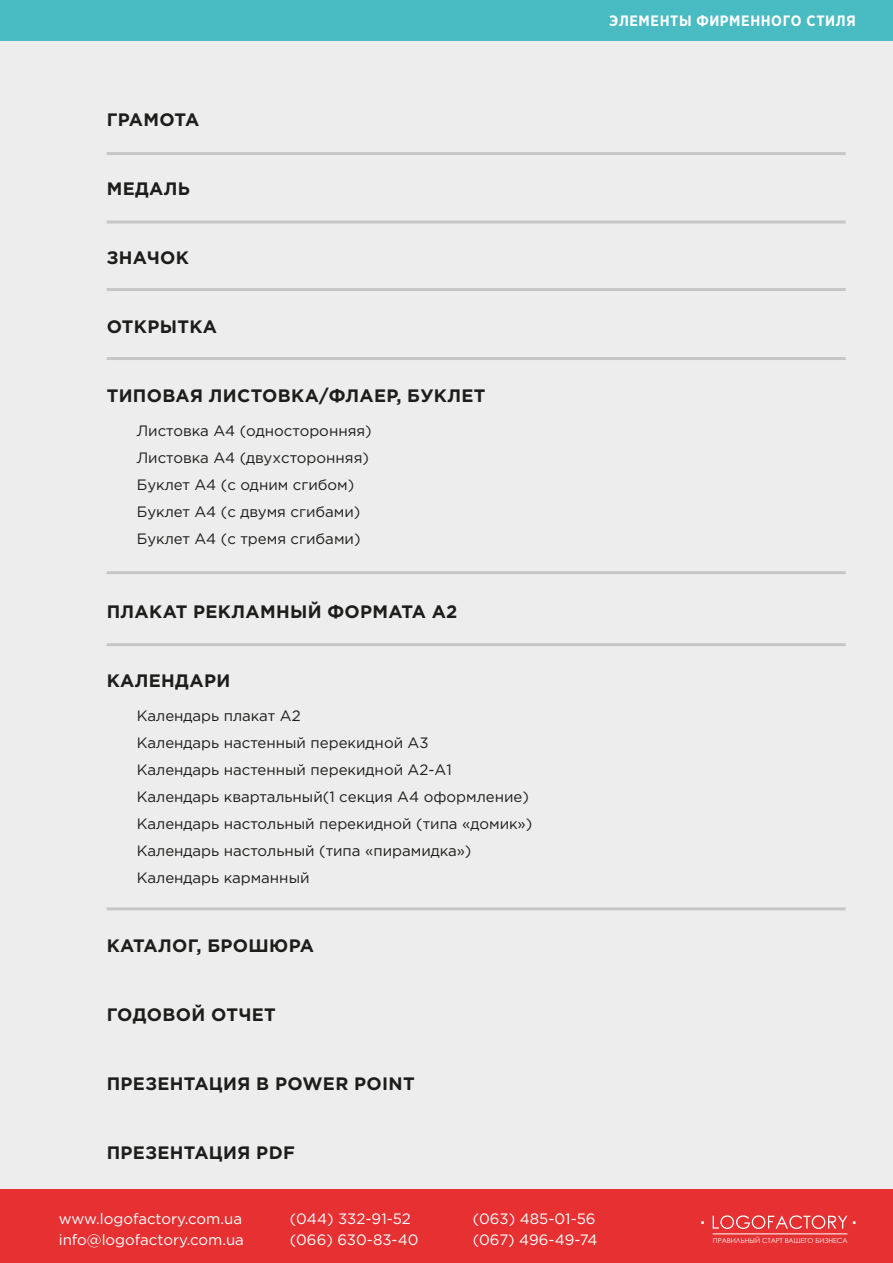
<style>
.page{position:relative;width:893px;height:1263px;background:#ededed}
.page>*{position:absolute;margin:0;border:0;box-sizing:border-box;transform-origin:0 0}
.t1{font:700 18px "Gotham Pro";letter-spacing:.02em;color:#1d1d1b}
.t2{font:15px/27px "Gotham Pro";color:#1d1d1b}
.t3{font:15px/21px "Gotham Pro";color:#fff}
.t4{font:700 15px "Gotham Pro Narrow";letter-spacing:.04em;color:#fff}
.t5{font:6.9px "Century Gothic";color:#fff}
</style>
<div class="page">
<div style="left:0;top:1190px;width:893px;height:73px;background:#e63031"></div>
<svg style="left:713px;top:1215px;width:134px;height:14px"></svg>
<div style="left:0;top:0;width:893px;height:41px;background:#49bbc3"></div>
<hr style="left:107px;top:152px;width:739px;height:3px;background:#c6c6c6">
<hr style="left:107px;top:221px;width:739px;height:3px;background:#c6c6c6">
<hr style="left:107px;top:288px;width:739px;height:3px;background:#c6c6c6">
<hr style="left:107px;top:357px;width:739px;height:3px;background:#c6c6c6">
<hr style="left:107px;top:571px;width:739px;height:3px;background:#c6c6c6">
<hr style="left:107px;top:643px;width:739px;height:3px;background:#c6c6c6">
<hr style="left:107px;top:907px;width:739px;height:3px;background:#c6c6c6">
<p class="t4" style="left:609px;top:12px;width:248px">ЭЛЕМЕНТЫ ФИРМЕННОГО СТИЛЯ</p>
<p class="t1" style="left:107px;top:109px;width:94px">ГРАМОТА</p>
<p class="t1" style="left:107px;top:178px;width:85px">МЕДАЛЬ</p>
<p class="t1" style="left:107px;top:247px;width:84px">ЗНАЧОК</p>
<p class="t1" style="left:107px;top:316px;width:112px">ОТКРЫТКА</p>
<p class="t1" style="left:107px;top:385px;width:380px">ТИПОВАЯ ЛИСТОВКА/ФЛАЕР, БУКЛЕТ</p>
<p class="t2" style="left:137px;top:417px;width:237px">Листовка А4 (односторонняя)<br>Листовка А4 (двухсторонняя)<br>Буклет А4 (с одним сгибом)<br>Буклет A4 (с двумя сгибами)<br>Буклет A4 (с тремя сгибами)</p>
<p class="t1" style="left:107px;top:601px;width:352px">ПЛАКАТ РЕКЛАМНЫЙ ФОРМАТА А2</p>
<p class="t1" style="left:107px;top:670px;width:125px">КАЛЕНДАРИ</p>
<p class="t2" style="left:137px;top:702px;width:397px">Календарь плакат А2<br>Календарь настенный перекидной А3<br>Календарь настенный перекидной А2-А1<br>Календарь квартальный(1 секция А4 оформление)<br>Календарь настольный перекидной (типа «домик»)<br>Календарь настольный (типа «пирамидка»)<br>Календарь карманный</p>
<p class="t1" style="left:107px;top:935px;width:209px">КАТАЛОГ, БРОШЮРА</p>
<p class="t1" style="left:107px;top:1004px;width:171px">ГОДОВОЙ ОТЧЕТ</p>
<p class="t1" style="left:107px;top:1073px;width:310px">ПРЕЗЕНТАЦИЯ В POWER POINT</p>
<p class="t1" style="left:107px;top:1142px;width:190px">ПРЕЗЕНТАЦИЯ PDF</p>
<p class="t3" style="left:59px;top:1208px;width:187px">www.logofactory.com.ua info@logofactory.com.ua</p>
<p class="t3" style="left:290px;top:1208px;width:130px">(044) 332-91-52 (066) 630-83-40</p>
<p class="t3" style="left:473px;top:1208px;width:126px">(063) 485-01-56 (067) 496-49-74</p>
<p class="t5" style="left:713px;top:1236px;width:136px">ПРАВИЛЬНЫЙ СТАРТ ВАШЕГО БИЗНЕСА</p>
</div>
